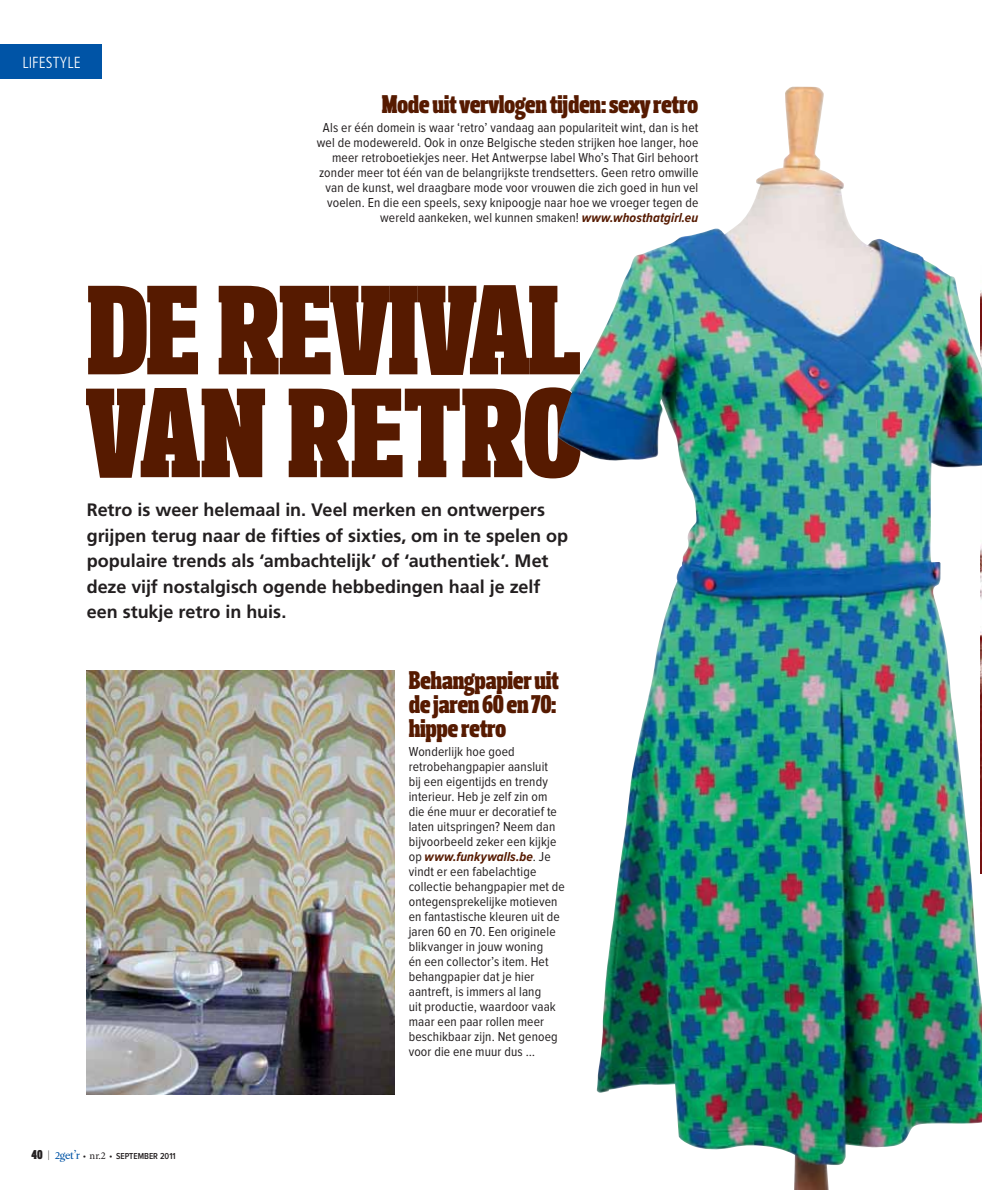
<style>
.page{position:relative;width:982px;height:1190px;background:#fff}
.page>*{position:absolute;margin:0;border:0;box-sizing:border-box;transform-origin:0 0}
.t1{font:126.45px/102.8px "Leitura Headline Serif";letter-spacing:-.015em;color:#561a00;scale:1.11 1}
.t2{font:25.5px/24px "Leitura Headline Serif";letter-spacing:-.02em;color:#561a00;text-align:justify}
.t3{font:700 18px/25.5px "Frutiger LT Std";color:#231f20}
.t4{font:300 condensed 16.05px "Frutiger LT Std";color:#fff}
.t5{font:13.5px/15px "Proxima Nova Cond";letter-spacing:.01em;color:#231f20}
.t6{font:600 9px "Proxima Nova Cond";color:#231f20}
.s1{font-weight:700;font-style:italic;color:#561a00}
.s2{font-family:"Leitura Headline Serif";font-weight:400;font-size:12.75px}
.s3{font-family:"Leitura Roman 1";font-weight:400;font-size:10.5px}
.s4{font-family:"Leitura Roman 2";font-weight:400;font-size:10.5px;color:#0054a6}
.s5{font-family:"Minion Pro";font-weight:400;font-size:10.5px}
</style>
<div class="page">
<img style="left:86px;top:671px;width:308px;height:423px">
<img style="left:558px;top:86px;width:423px;height:1104px">
<div style="left:0;top:45px;width:102px;height:34px;background:#0054a6"></div>
<p class="t4" style="left:22px;top:55px;width:60px">LIFESTYLE</p>
<h2 class="t2" style="left:382px;top:95px;width:318px">Mode uit vervlogen tijden: sexy retro</h2>
<p class="t5" style="left:317px;top:122px;width:383px;text-align:right">Als er één domein is waar ‘retro’ vandaag aan populariteit wint, dan is het wel de modewereld. Ook in onze Belgische steden strijken hoe langer, hoe meer retroboetiekjes neer. Het Antwerpse label Who’s That Girl behoort zonder meer tot één van de belangrijkste trendsetters. Geen retro omwille van de kunst, wel draagbare mode voor vrouwen die zich goed in hun vel voelen. En die een speels, sexy knipoogje naar hoe we vroeger tegen de wereld aankeken, wel kunnen smaken! <span class="s1">www.whosthatgirl.eu</span></p>
<h1 class="t1" style="left:86px;top:293px;width:450px">DE REVIVAL<br>VAN RETRO</h1>
<p class="t3" style="left:87px;top:498px;width:483px">Retro is weer helemaal in. Veel merken en ontwerpers grijpen terug naar de fifties of sixties, om in te spelen op populaire trends als ‘ambachtelijk’ of ‘authentiek’. Met deze vijf nostalgisch ogende hebbedingen haal je zelf een stukje retro in huis.</p>
<p class="t6" style="left:32px;top:1152px;width:146px"><span class="s2">40</span> <span class="s3">|</span> <span class="s4">2get’r</span> <span class="s3">•</span> <span class="s5">nr.2</span> <span class="s3">•</span> SEPTEMBER 2011</p>
<h2 class="t2" style="left:409px;top:671px;width:152px">Behangpapier uit de jaren 60 en 70: hippe retro</h2>
<p class="t5" style="left:409px;top:745px;width:158px">Wonderlijk hoe goed retrobehangpapier aansluit<br>bij een eigentijds en trendy interieur. Heb je zelf zin om die éne muur er decoratief te laten uitspringen? Neem dan bijvoorbeeld zeker een kijkje op <span class="s1">www.funkywalls.be</span>. Je vindt er een fabelachtige collectie behangpapier met de ontegensprekelijke motieven en fantastische kleuren uit de jaren 60 en 70. Een originele blikvanger in jouw woning<br>én een collector’s item. Het behangpapier dat je hier aantreft, is immers al lang<br>uit productie, waardoor vaak maar een paar rollen meer beschikbaar zijn. Net genoeg voor die ene muur dus …</p>
</div>
